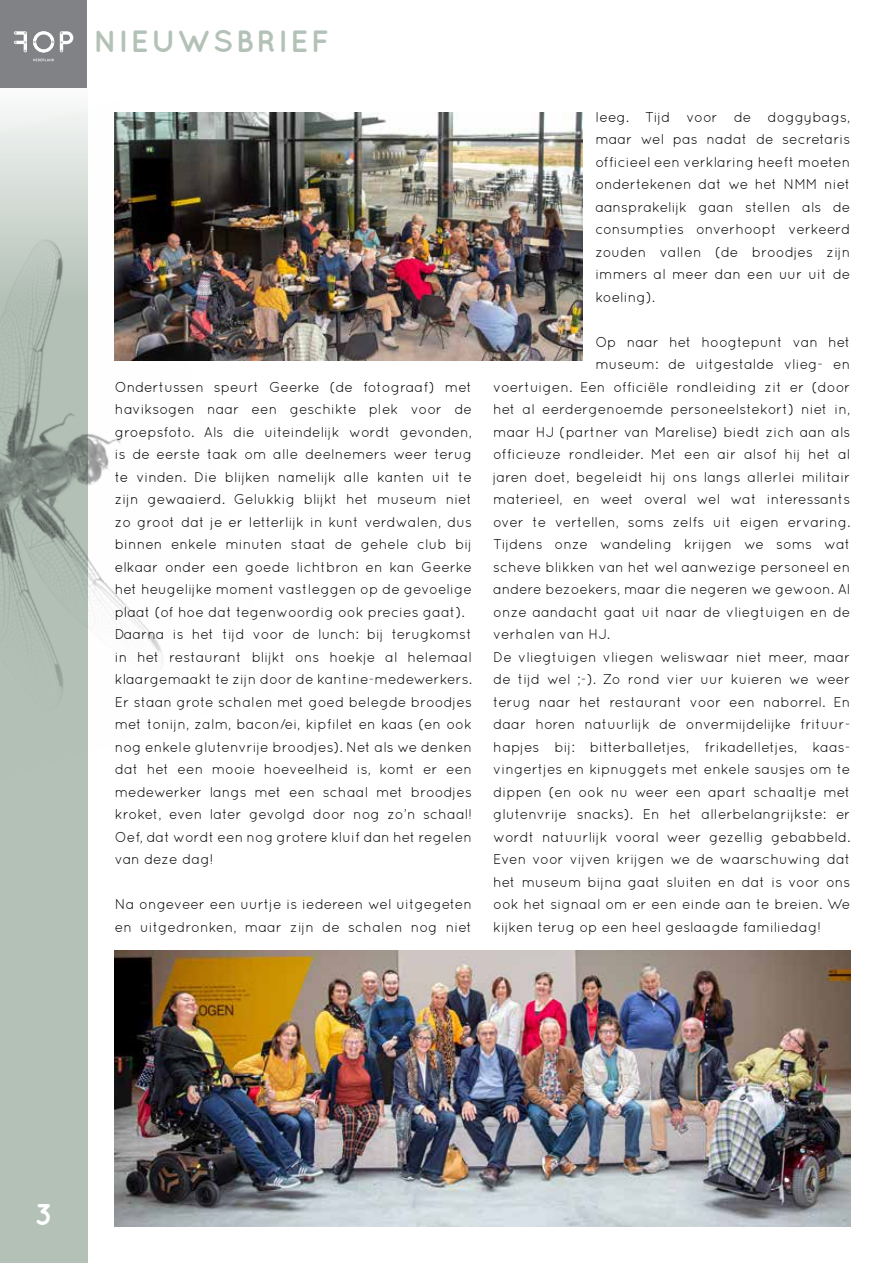
<style>
.page{position:relative;width:893px;height:1263px;background:#fff}
.page>*{position:absolute;margin:0;border:0;box-sizing:border-box;transform-origin:0 0}
.t1{font:700 30.75px "Quicksand";letter-spacing:.08em;color:#b3c1b7}
.t2{font:700 30px "Quicksand";color:#fff}
.t3{font:14.25px/22.5px "Quicksand";color:#000}
</style>
<div class="page">
<div style="left:0;top:78px;width:87px;height:1185px;background:#b3c1b7"></div>
<div style="left:0;top:0;width:87px;height:87px;background:#808285"></div>
<svg style="left:60px;top:31px;width:13px;height:21px"></svg>
<svg style="left:14px;top:31px;width:13px;height:21px"></svg>
<svg style="left:33px;top:31px;width:21px;height:21px"></svg>
<svg style="left:33px;top:59px;width:21px;height:2px"></svg>
<img style="left:0;top:101px;width:291px;height:725px">
<img style="left:115px;top:950px;width:735px;height:277px">
<img style="left:115px;top:113px;width:468px;height:247px">
<h1 class="t1" style="left:93px;top:23px;width:237px">NIEUWSBRIEF</h1>
<p class="t3" style="left:115px;top:375px;width:359px">Ondertussen speurt Geerke (de fotograaf) met haviksogen naar een geschikte plek voor de groepsfoto. Als die uiteindelijk wordt gevonden, is de eerste taak om alle deelnemers weer terug te vinden. Die blijken namelijk alle kanten uit te zijn gewaaierd. Gelukkig blijkt het museum niet zo groot dat je er letterlijk in kunt verdwalen, dus binnen enkele minuten staat de gehele club bij elkaar onder een goede lichtbron en kan Geerke het heugelijke moment vastleggen op de gevoelige plaat (of hoe dat tegenwoordig ook precies gaat).<br>Daarna is het tijd voor de lunch: bij terugkomst in het restaurant blijkt ons hoekje al helemaal klaargemaakt te zijn door de kantine-medewerkers.<br>Er staan grote schalen met goed belegde broodjes met tonijn, zalm, bacon/ei, kipfilet en kaas (en ook nog enkele glutenvrije broodjes). Net als we denken dat het een mooie hoeveelheid is, komt er een medewerker langs met een schaal met broodjes kroket, even later gevolgd door nog zo’n schaal!<br>Oef, dat wordt een nog grotere kluif dan het regelen van deze dag!</p>
<p class="t3" style="left:115px;top:893px;width:359px">Na ongeveer een uurtje is iedereen wel uitgegeten en uitgedronken, maar zijn de schalen nog niet</p>
<p class="t3" style="left:595px;top:105px;width:257px;text-align:justify">leeg. Tijd voor de doggybags, maar wel pas nadat de secretaris officieel een verklaring heeft moeten ondertekenen dat we het NMM niet aansprakelijk gaan stellen als de consumpties onverhoopt verkeerd zouden vallen (de broodjes zijn immers al meer dan een uur uit de koeling).</p>
<p class="t3" style="left:595px;top:330px;width:257px">Op naar het hoogtepunt van het</p>
<p class="t3" style="left:595px;top:353px;width:257px">museum: de uitgestalde vlieg- en</p>
<p class="t3" style="left:493px;top:375px;width:359px">voertuigen. Een officiële rondleiding zit er (door</p>
<p class="t3" style="left:493px;top:398px;width:359px">het al eerdergenoemde personeelstekort) niet in,</p>
<p class="t3" style="left:493px;top:420px;width:359px">maar HJ (partner van Marelise) biedt zich aan als</p>
<p class="t3" style="left:493px;top:443px;width:359px">officieuze rondleider. Met een air alsof hij het al</p>
<p class="t3" style="left:493px;top:465px;width:359px">jaren doet, begeleidt hij ons langs allerlei militair</p>
<p class="t3" style="left:493px;top:488px;width:359px">materieel, en weet overal wel wat interessants</p>
<p class="t3" style="left:493px;top:510px;width:359px">over te vertellen, soms zelfs uit eigen ervaring.</p>
<p class="t3" style="left:493px;top:533px;width:359px">Tijdens onze wandeling krijgen we soms wat</p>
<p class="t3" style="left:493px;top:555px;width:359px">scheve blikken van het wel aanwezige personeel en</p>
<p class="t3" style="left:493px;top:578px;width:359px">andere bezoekers, maar die negeren we gewoon. Al</p>
<p class="t3" style="left:493px;top:600px;width:359px">onze aandacht gaat uit naar de vliegtuigen en de</p>
<p class="t3" style="left:493px;top:623px;width:118px">verhalen van HJ.</p>
<p class="t3" style="left:493px;top:645px;width:359px">De vliegtuigen vliegen weliswaar niet meer, maar</p>
<p class="t3" style="left:493px;top:668px;width:359px">de tijd wel ;-). Zo rond vier uur kuieren we weer</p>
<p class="t3" style="left:493px;top:690px;width:359px">terug naar het restaurant voor een naborrel. En</p>
<p class="t3" style="left:493px;top:713px;width:359px">daar horen natuurlijk de onvermijdelijke frituur-</p>
<p class="t3" style="left:493px;top:735px;width:359px">hapjes bij: bitterballetjes, frikadelletjes, kaas-</p>
<p class="t3" style="left:493px;top:758px;width:359px">vingertjes en kipnuggets met enkele sausjes om te</p>
<p class="t3" style="left:493px;top:780px;width:359px">dippen (en ook nu weer een apart schaaltje met</p>
<p class="t3" style="left:493px;top:803px;width:359px">glutenvrije snacks). En het allerbelangrijkste: er</p>
<p class="t3" style="left:493px;top:825px;width:359px">wordt natuurlijk vooral weer gezellig gebabbeld.</p>
<p class="t3" style="left:493px;top:848px;width:359px">Even voor vijven krijgen we de waarschuwing dat</p>
<p class="t3" style="left:493px;top:870px;width:359px">het museum bijna gaat sluiten en dat is voor ons</p>
<p class="t3" style="left:493px;top:893px;width:359px">ook het signaal om er een einde aan te breien. We</p>
<p class="t3" style="left:493px;top:915px;width:329px">kijken terug op een heel geslaagde familiedag!</p>
<h2 class="t2" style="left:34px;top:1196px;width:20px">3</h2>
</div>
